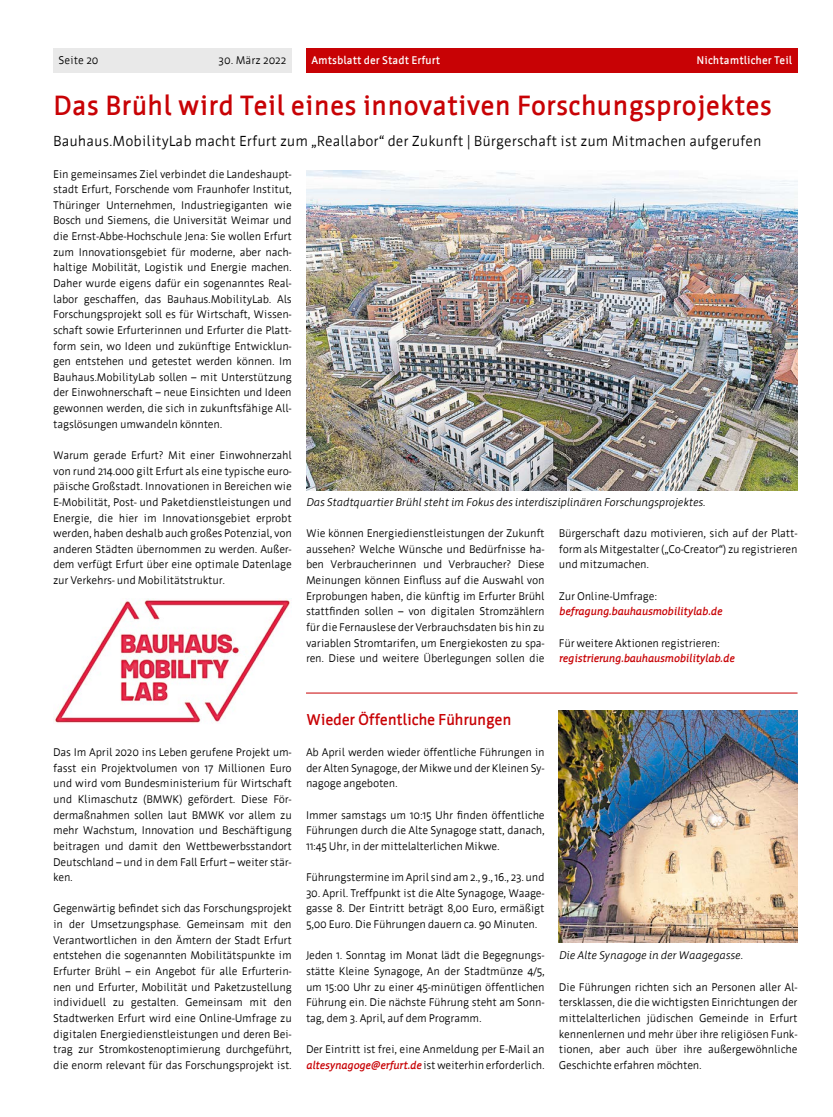
<style>
.page{position:relative;width:833px;height:1117px;background:#fff}
.page>*{position:absolute;margin:0;border:0;box-sizing:border-box;transform-origin:0 0}
.H1-u1{font:700 27.5px "Werk";color:#c80205}
.H1-u3{font:700 15.62px "Werk";letter-spacing:-.02em;color:#c80205}
.P-uz{font:14.38px "Werk";color:#000}
.P-Normal{font:11px/15.6px "Werk";letter-spacing:-.02em;color:#000;text-align:justify}
.t1{font:italic 11px "Werk";letter-spacing:-.02em;color:#000}
.P-Normal-2{font:italic 700 11px "Werk";letter-spacing:-.02em;color:#c80205}
.P-Normal1{font:11px "Werk";letter-spacing:-.02em;color:#000}
.t2{font:700 11px "Werk";color:#fff}
.P-Normal-3{font:11px "Werk";color:#000}
.s1{font-weight:700;font-style:italic;color:#c80205}
</style>
<div class="page">
<div style="left:53px;top:48px;width:239px;height:25px;background:#e9e9e9"></div>
<div style="left:306px;top:48px;width:491px;height:25px;background:#c80205"></div>
<img style="left:306px;top:171px;width:491px;height:319px">
<img style="left:53px;top:598px;width:239px;height:125px">
<img style="left:559px;top:710px;width:238px;height:232px">
<hr style="left:306px;top:692px;width:491px;height:1px;background:#c80205">
<p class="P-Normal" style="left:58px;top:53px;width:42px">Seite 20</p>
<p class="P-Normal-3" style="left:219px;top:54px;width:69px">30. März 2022</p>
<p class="t2" style="left:311px;top:55px;width:131px">Amtsblatt der Stadt Erfurt</p>
<p class="t2" style="left:696px;top:55px;width:97px">Nichtamtlicher Teil</p>
<h1 class="H1-u1" style="left:53px;top:90px;width:720px">Das Brühl wird Teil eines innovativen Forschungsprojektes</h1>
<p class="P-uz" style="left:53px;top:133px;width:710px">Bauhaus.MobilityLab macht Erfurt zum „Reallabor“ der Zukunft | Bürgerschaft ist zum Mitmachen aufgerufen</p>
<p class="P-Normal" style="left:53px;top:166px;width:240px">Ein gemeinsames Ziel verbindet die Landeshaupt&shy;stadt Erfurt, Forschende vom Fraunhofer Institut, Thüringer Unternehmen, Industriegiganten wie Bosch und Siemens, die Universität Weimar und die Ernst-Abbe-Hochschule Jena: Sie wollen Erfurt zum Innovationsgebiet für moderne, aber nach&shy;haltige Mobilität, Logistik und Energie machen.<br>Daher wurde eigens dafür ein sogenanntes Real&shy;labor geschaffen, das Bauhaus.MobilityLab. Als Forschungsprojekt soll es für Wirtschaft, Wissen&shy;schaft sowie Erfurterinnen und Erfurter die Platt&shy;form sein, wo Ideen und zukünftige Entwicklun&shy;gen entstehen und getestet werden können. Im Bauhaus.MobilityLab sollen – mit Unterstützung der Einwohnerschaft – neue Einsichten und Ideen gewonnen werden, die sich in zukunftsfähige All&shy;tagslösungen umwandeln könnten.</p>
<p class="P-Normal" style="left:53px;top:447px;width:240px">Warum gerade Erfurt? Mit einer Einwohnerzahl von rund 214.000 gilt Erfurt als eine typische euro&shy;päische Großstadt. Innovationen in Bereichen wie E-Mobilität, Post- und Paketdienstleistungen und Energie, die hier im Innovationsgebiet erprobt werden, haben deshalb auch großes Potenzial, von anderen Städten übernommen zu werden. Außer&shy;dem verfügt Erfurt über eine optimale Datenlage zur Verkehrs- und Mobilitätstruktur.</p>
<p class="t1" style="left:306px;top:495px;width:401px">Das Stadtquartier Brühl steht im Fokus des interdisziplinären Forschungsprojektes.</p>
<p class="P-Normal" style="left:306px;top:525px;width:240px">Wie können Energiedienstleistungen der Zukunft aussehen? Welche Wünsche und Bedürfnisse ha&shy;ben Verbraucherinnen und Verbraucher? Diese Meinungen können Einfluss auf die Auswahl von Erprobungen haben, die künftig im Erfurter Brühl stattfinden sollen – von digitalen Stromzählern für die Fernauslese der Verbrauchsdaten bis hin zu variablen Stromtarifen, um Energiekosten zu spa&shy;ren. Diese und weitere Überlegungen sollen die</p>
<p class="P-Normal" style="left:559px;top:525px;width:240px">Bürgerschaft dazu motivieren, sich auf der Platt&shy;form als Mitgestalter („Co-Creator“) zu registrieren und mitzumachen.</p>
<p class="P-Normal1" style="left:559px;top:589px;width:100px">Zur Online-Umfrage:</p>
<p class="P-Normal-2" style="left:559px;top:605px;width:165px">befragung.bauhausmobilitylab.de</p>
<p class="P-Normal1" style="left:559px;top:636px;width:162px">Für weitere Aktionen registrieren:</p>
<p class="P-Normal-2" style="left:559px;top:652px;width:177px">registrierung.bauhausmobilitylab.de</p>
<p class="P-Normal" style="left:53px;top:744px;width:240px">Das Im April 2020 ins Leben gerufene Projekt um&shy;fasst ein Projektvolumen von 17 Millionen Euro und wird vom Bundesministerium für Wirtschaft und Klimaschutz (BMWK) gefördert. Diese För&shy;dermaßnahmen sollen laut BMWK vor allem zu mehr Wachstum, Innovation und Beschäftigung beitragen und damit den Wettbewerbsstandort Deutschland – und in dem Fall Erfurt – weiter stär&shy;ken.</p>
<p class="P-Normal" style="left:53px;top:900px;width:240px">Gegenwärtig befindet sich das Forschungsprojekt in der Umsetzungsphase. Gemeinsam mit den Verantwortlichen in den Ämtern der Stadt Erfurt entstehen die sogenannten Mobilitätspunkte im Erfurter Brühl – ein Angebot für alle Erfurterin&shy;nen und Erfurter, Mobilität und Paketzustellung individuell zu gestalten. Gemeinsam mit den Stadtwerken Erfurt wird eine Online-Umfrage zu digitalen Energiedienstleistungen und deren Bei&shy;trag zur Stromkostenoptimierung durchgeführt, die enorm relevant für das Forschungsprojekt ist.</p>
<h1 class="H1-u3" style="left:306px;top:710px;width:207px">Wieder Öffentliche Führungen</h1>
<p class="P-Normal" style="left:306px;top:744px;width:240px">Ab April werden wieder öffentliche Führungen in der Alten Synagoge, der Mikwe und der Kleinen Sy&shy;nagoge angeboten.</p>
<p class="P-Normal" style="left:306px;top:806px;width:240px">Immer samstags um 10:15 Uhr finden öffentliche Führungen durch die Alte Synagoge statt, danach, 11:45 Uhr, in der mittelalterlichen Mikwe.</p>
<p class="P-Normal" style="left:306px;top:869px;width:240px">Führungstermine im April sind am 2., 9., 16., 23. und</p>
<p class="P-Normal" style="left:306px;top:885px;width:240px">30. April. Treffpunkt ist die Alte Synagoge, Waage&shy;gasse 8. Der Eintritt beträgt 8,00 Euro, ermäßigt 5,00 Euro. Die Führungen dauern ca. 90 Minuten.</p>
<p class="P-Normal" style="left:306px;top:947px;width:240px">Jeden 1. Sonntag im Monat lädt die Begegnungs&shy;stätte Kleine Synagoge, An der Stadtmünze 4/5, um 15:00 Uhr zu einer 45-minütigen öffentlichen Führung ein. Die nächste Führung steht am Sonn&shy;tag, dem 3. April, auf dem Programm.</p>
<p class="P-Normal" style="left:306px;top:1041px;width:240px">Der Eintritt ist frei, eine Anmeldung per E-Mail an <span class="s1">altesynagoge@erfurt.de</span> ist weiterhin erforderlich.</p>
<p class="t1" style="left:559px;top:949px;width:186px">Die Alte Synagoge in der Waagegasse.</p>
<p class="P-Normal" style="left:559px;top:978px;width:240px">Die Führungen richten sich an Personen aller Al&shy;tersklassen, die die wichtigsten Einrichtungen der mittelalterlichen jüdischen Gemeinde in Erfurt kennenlernen und mehr über ihre religiösen Funk&shy;tionen, aber auch über ihre außergewöhnliche Geschichte erfahren möchten.</p>
</div>
